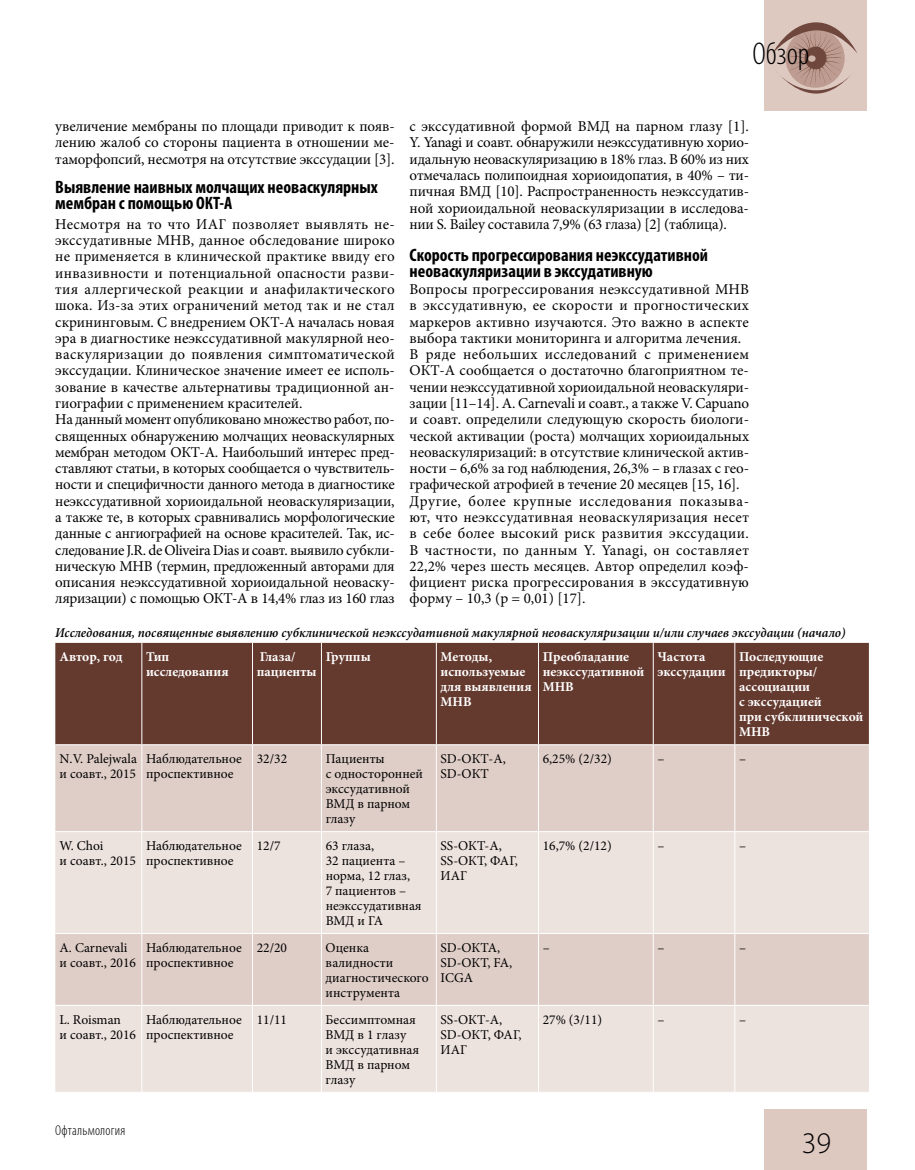
<style>
.page{position:relative;width:915px;height:1170px;background:#fff}
.page>*{position:absolute;margin:0;border:0;box-sizing:border-box;transform-origin:0 0}
.t1{font:300 condensed 31.5px "Myriad Pro";letter-spacing:.005em;color:#000}
.t2{font:300 30px "Myriad Pro";color:#000}
.t3{font:700 condensed 18px/16.2px "Myriad Pro";color:#000}
.t4{font:15px/16.2px "Minion Pro";color:#000;text-align:justify}
.t5{font:300 condensed 14.25px "Myriad Pro";letter-spacing:.015em;color:#000}
.t6{font:13.5px/15px "Minion Pro";color:#000}
.t7{font:700 13.5px/15px "Minion Pro";color:#fff}
.t8{font:italic 600 13.5px "Minion Pro";color:#000;scale:.96 1}
</style>
<div class="page">
<div style="left:764px;top:0;width:102px;height:111px;background:#dec9c1"></div>
<div style="left:764px;top:1108px;width:102px;height:61px;background:#dec9c1"></div>
<svg style="left:773px;top:22px;width:84px;height:72px"></svg>
<div style="left:55px;top:643px;width:813px;height:101px;background:#64392e"></div>
<div style="left:55px;top:745px;width:813px;height:86px;background:#dfcec7"></div>
<svg style="left:55px;top:832px;width:813px;height:259px;fill:#ece2de"></svg>
<hr style="left:141px;top:643px;width:1px;height:101px;background:#fff">
<hr style="left:252px;top:643px;width:1px;height:101px;background:#fff">
<hr style="left:321px;top:643px;width:1px;height:101px;background:#fff">
<hr style="left:436px;top:643px;width:1px;height:101px;background:#fff">
<hr style="left:538px;top:643px;width:1px;height:101px;background:#fff">
<hr style="left:652px;top:643px;width:1px;height:101px;background:#fff">
<hr style="left:734px;top:643px;width:1px;height:101px;background:#fff">
<hr style="left:141px;top:745px;width:1px;height:86px;background:#fff">
<hr style="left:252px;top:745px;width:1px;height:86px;background:#fff">
<hr style="left:321px;top:745px;width:1px;height:86px;background:#fff">
<hr style="left:436px;top:745px;width:1px;height:86px;background:#fff">
<hr style="left:538px;top:745px;width:1px;height:86px;background:#fff">
<hr style="left:652px;top:745px;width:1px;height:86px;background:#fff">
<hr style="left:734px;top:745px;width:1px;height:86px;background:#fff">
<hr style="left:141px;top:832px;width:1px;height:101px;background:#fff">
<hr style="left:252px;top:832px;width:1px;height:101px;background:#fff">
<hr style="left:321px;top:832px;width:1px;height:101px;background:#fff">
<hr style="left:436px;top:832px;width:1px;height:101px;background:#fff">
<hr style="left:538px;top:832px;width:1px;height:101px;background:#fff">
<hr style="left:652px;top:832px;width:1px;height:101px;background:#fff">
<hr style="left:734px;top:832px;width:1px;height:101px;background:#fff">
<hr style="left:55px;top:933px;width:87px;height:1px;background:#fff">
<hr style="left:142px;top:933px;width:110px;height:1px;background:#fff">
<hr style="left:141px;top:933px;width:1px;height:71px;background:#fff">
<hr style="left:252px;top:933px;width:69px;height:1px;background:#fff">
<hr style="left:252px;top:933px;width:1px;height:71px;background:#fff">
<hr style="left:321px;top:933px;width:115px;height:1px;background:#fff">
<hr style="left:321px;top:933px;width:1px;height:71px;background:#fff">
<hr style="left:436px;top:933px;width:102px;height:1px;background:#fff">
<hr style="left:436px;top:933px;width:1px;height:71px;background:#fff">
<hr style="left:538px;top:933px;width:115px;height:1px;background:#fff">
<hr style="left:538px;top:933px;width:1px;height:71px;background:#fff">
<hr style="left:653px;top:933px;width:81px;height:1px;background:#fff">
<hr style="left:652px;top:933px;width:1px;height:71px;background:#fff">
<hr style="left:734px;top:933px;width:134px;height:1px;background:#fff">
<hr style="left:734px;top:933px;width:1px;height:71px;background:#fff">
<hr style="left:55px;top:1004px;width:87px;height:1px;background:#fff">
<hr style="left:142px;top:1004px;width:110px;height:1px;background:#fff">
<hr style="left:141px;top:1005px;width:1px;height:86px;background:#fff">
<hr style="left:252px;top:1004px;width:69px;height:1px;background:#fff">
<hr style="left:252px;top:1005px;width:1px;height:86px;background:#fff">
<hr style="left:321px;top:1004px;width:115px;height:1px;background:#fff">
<hr style="left:321px;top:1005px;width:1px;height:86px;background:#fff">
<hr style="left:436px;top:1004px;width:102px;height:1px;background:#fff">
<hr style="left:436px;top:1005px;width:1px;height:86px;background:#fff">
<hr style="left:538px;top:1004px;width:115px;height:1px;background:#fff">
<hr style="left:538px;top:1005px;width:1px;height:86px;background:#fff">
<hr style="left:653px;top:1004px;width:81px;height:1px;background:#fff">
<hr style="left:652px;top:1005px;width:1px;height:86px;background:#fff">
<hr style="left:734px;top:1004px;width:134px;height:1px;background:#fff">
<hr style="left:734px;top:1005px;width:1px;height:86px;background:#fff">
<h1 class="t1" style="left:752px;top:35px;width:59px">Обзор</h1>
<p class="t4" style="left:55px;top:118px;width:341px">увеличение мембраны по площади приводит к появ&shy;лению жалоб со стороны пациента в отношении ме&shy;таморфопсий, несмотря на отсутствие экссудации [3].</p>
<p class="t3" style="left:55px;top:178px;width:324px">Выявление наивных молчащих неоваскулярных мембран с помощью ОКТ-А</p>
<p class="t4" style="left:55px;top:216px;width:341px;text-align:left">Несмотря на то что ИАГ позволяет выявлять не&shy;экссудативные МНВ, данное обследование широко не применяется в клинической практике ввиду его инвазивности и потенциальной опасности разви&shy;тия аллергической реакции и анафилактического шока. Из-за этих ограничений метод так и не стал скрининговым. С внедрением ОКТ-А началась новая эра в диагностике неэкссудативной макулярной нео&shy;васкуляризации до появления симптоматической экссудации. Клиническое значение имеет ее исполь&shy;зование в качестве альтернативы традиционной ан&shy;гиографии с применением красителей.<br>На данный момент опубликовано множество работ, по&shy;священных обнаружению молчащих неоваскулярных мембран методом ОКТ-А. Наибольший интерес пред&shy;ставляют статьи, в которых сообщается о чувствитель&shy;ности и специфичности данного метода в диагностике неэкссудативной хориоидальной неоваскуляризации, а также те, в которых сравнивались морфологические данные с ангиографией на основе красителей. Так, ис&shy;следование J.R. de Oliveira Dias и соавт. выявило субкли&shy;ническую МНВ (термин, предложенный авторами для описания неэкссудативной хориоидальной неоваску&shy;ляризации) с помощью ОКТ-А в 14,4% глаз из 160 глаз</p>
<p class="t4" style="left:409px;top:118px;width:341px">с экссудативной формой ВМД на парном глазу [1].<br>Y. Yanagi и соавт. обнаружили неэкссудативную хорио&shy;идальную неоваскуляризацию в 18% глаз. В 60% из них отмечалась полипоидная хориоидопатия, в 40% – ти&shy;пичная ВМД [10]. Распространенность неэкссудатив&shy;ной хориоидальной неоваскуляризации в исследова&shy;нии S. Bailey составила 7,9% (63 глаза) [2] (таблица).</p>
<p class="t3" style="left:409px;top:246px;width:300px">Скорость прогрессирования неэкссудативной неоваскуляризации в экссудативную</p>
<p class="t4" style="left:409px;top:281px;width:341px;text-align:left">Вопросы прогрессирования неэкссудативной МНВ в экссудативную, ее скорости и прогностических маркеров активно изучаются. Это важно в аспекте выбора тактики мониторинга и алгоритма лечения.<br>В ряде небольших исследований с применением ОКТ-А сообщается о достаточно благоприятном те&shy;чении неэкссудативной хориоидальной неоваскуляри&shy;зации [11–14]. A. Carnevali и соавт., а также V. Capuano и соавт. определили следующую скорость биологи&shy;ческой активации (роста) молчащих хориоидальных неоваскуляризаций: в отсутствие клинической актив&shy;ности – 6,6% за год наблюдения, 26,3% – в глазах с гео&shy;графической атрофией в течение 20 месяцев [15, 16].<br>Другие, более крупные исследования показыва&shy;ют, что неэкссудативная неоваскуляризация несет в себе более высокий риск развития экссудации.<br>В частности, по данным Y. Yanagi, он составляет 22,2% через шесть месяцев. Автор определил коэф&shy;фициент риска прогрессирования в экссудативную форму – 10,3 (p = 0,01) [17].</p>
<p class="t8" style="left:55px;top:622px;width:824px">Исследования, посвященные выявлению субклинической неэкссудативной макулярной неоваскуляризации и/или случаев экссудации (начало)</p>
<p class="t7" style="left:60px;top:649px;width:64px">Автор, год</p>
<p class="t7" style="left:146px;top:649px;width:84px">Тип исследования</p>
<p class="t7" style="left:257px;top:649px;width:61px">Глаза/ пациенты</p>
<p class="t7" style="left:325px;top:649px;width:47px">Группы</p>
<p class="t7" style="left:440px;top:649px;width:92px">Методы, используемые для выявления<br>МНВ</p>
<p class="t7" style="left:542px;top:649px;width:103px">Преобладание неэкссудативной<br>МНВ</p>
<p class="t7" style="left:657px;top:649px;width:70px">Частота экссудации</p>
<p class="t7" style="left:738px;top:649px;width:126px">Последующие предикторы/ ассоциации<br>с экссудацией<br>при субклинической<br>МНВ</p>
<p class="t6" style="left:60px;top:751px;width:79px">N.V. Palejwala и соавт., 2015</p>
<p class="t6" style="left:146px;top:751px;width:97px">Наблюдательное проспективное</p>
<p class="t6" style="left:257px;top:751px;width:32px">32/32</p>
<p class="t6" style="left:325px;top:751px;width:99px">Пациенты<br>с односторонней экссудативной<br>ВMД в парном глазу</p>
<p class="t6" style="left:440px;top:751px;width:67px">SD-ОКТ-А,<br>SD-OКT</p>
<p class="t6" style="left:542px;top:751px;width:71px">6,25% (2/32)</p>
<p class="t6" style="left:657px;top:751px;width:9px">–</p>
<p class="t6" style="left:738px;top:751px;width:9px">–</p>
<p class="t6" style="left:60px;top:838px;width:78px">W. Choi<br>и соавт., 2015</p>
<p class="t6" style="left:146px;top:838px;width:97px">Наблюдательное проспективное</p>
<p class="t6" style="left:257px;top:838px;width:25px">12/7</p>
<p class="t6" style="left:325px;top:838px;width:97px">63 глаза,<br>32 пациента – норма, 12 глаз,<br>7 пациентов – неэкссудативная<br>ВМД и ГА</p>
<p class="t6" style="left:440px;top:838px;width:79px">SS-OКT-A,<br>SS-OКT, ФАГ,<br>ИAГ</p>
<p class="t6" style="left:542px;top:838px;width:71px">16,7% (2/12)</p>
<p class="t6" style="left:657px;top:838px;width:9px">–</p>
<p class="t6" style="left:738px;top:838px;width:9px">–</p>
<p class="t6" style="left:59px;top:940px;width:78px">A. Carnevali и соавт., 2016</p>
<p class="t6" style="left:146px;top:940px;width:97px">Наблюдательное проспективное</p>
<p class="t6" style="left:256px;top:940px;width:32px">22/20</p>
<p class="t6" style="left:325px;top:940px;width:105px">Оценка валидности диагностического инструмента</p>
<p class="t6" style="left:440px;top:940px;width:73px">SD-OКTA,<br>SD-OКT, FA,<br>ICGA</p>
<p class="t6" style="left:542px;top:940px;width:9px">–</p>
<p class="t6" style="left:657px;top:940px;width:9px">–</p>
<p class="t6" style="left:738px;top:940px;width:9px">–</p>
<p class="t6" style="left:59px;top:1011px;width:78px">L. Roisman<br>и соавт., 2016</p>
<p class="t6" style="left:146px;top:1011px;width:97px">Наблюдательное проспективное</p>
<p class="t6" style="left:256px;top:1011px;width:32px">11/11</p>
<p class="t6" style="left:325px;top:1011px;width:95px">Бессимптомная<br>ВМД в 1 глазу<br>и экссудативная<br>ВМД в парном глазу</p>
<p class="t6" style="left:440px;top:1011px;width:82px">SS-ОКТ-A,<br>SD-ОКТ, ФАГ,<br>ИAГ</p>
<p class="t6" style="left:542px;top:1011px;width:61px">27% (3/11)</p>
<p class="t6" style="left:657px;top:1011px;width:9px">–</p>
<p class="t6" style="left:738px;top:1011px;width:9px">–</p>
<p class="t5" style="left:55px;top:1121px;width:72px">Офтальмология</p>
<h2 class="t2" style="left:801px;top:1126px;width:31px">39</h2>
</div>
